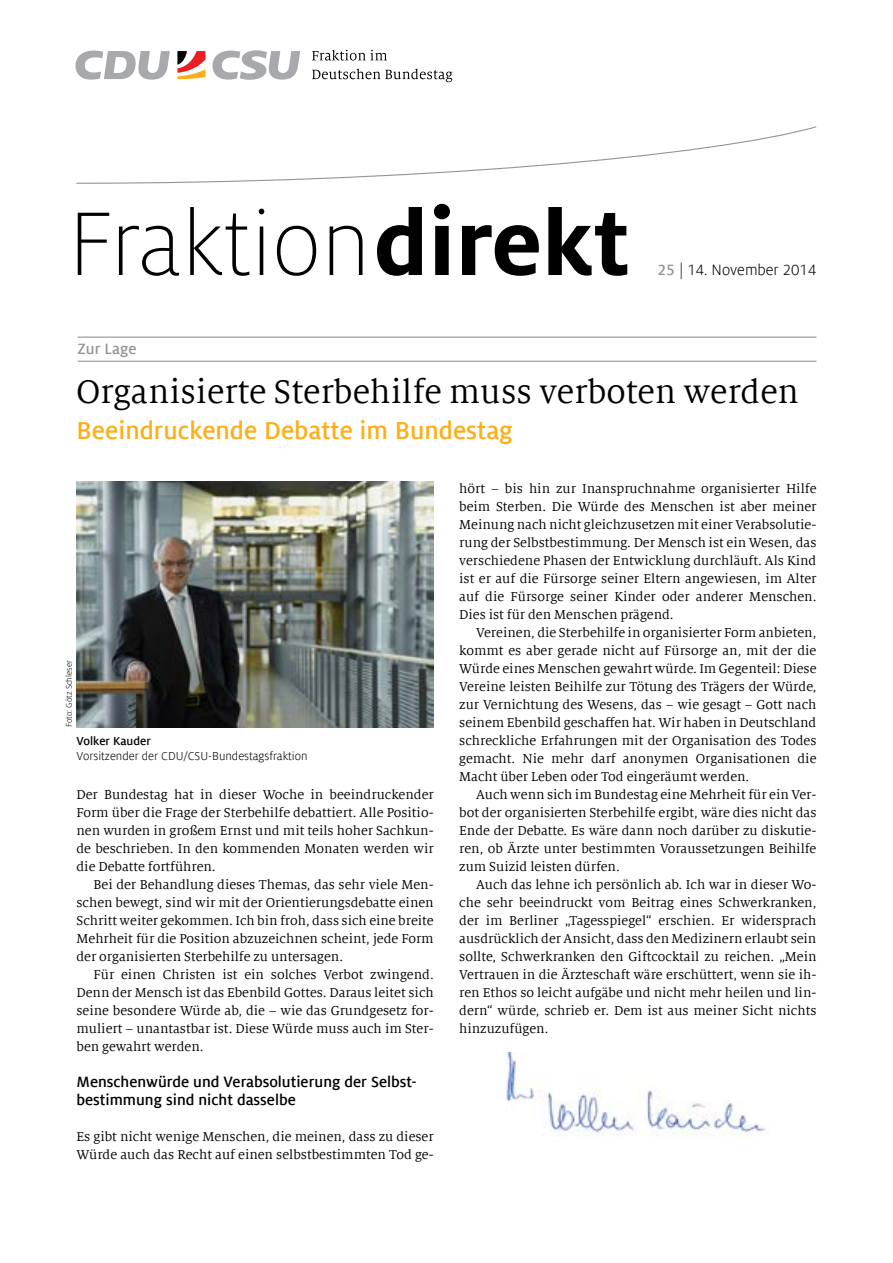
<style>
.page{position:relative;width:893px;height:1263px;background:#fff}
.page>*{position:absolute;margin:0;border:0;box-sizing:border-box;transform-origin:0 0}
.t1{font:36px "Milo Serif Offc";color:#000}
.t2{font:700 27px "Milo Sans Offc";color:#fcaf17}
.t3{font:700 16.5px/18px "Milo Sans Offc";color:#000}
.t4{font:16.5px "Milo Sans Offc";color:#000}
.t5{font:700 16.5px "Milo Sans Offc";color:#939598}
.t6{font:14.25px/18px "Milo Serif Offc";color:#000;text-align:justify}
.t7{font:12.75px "Milo Sans Offc";color:#000}
.t8{font:700 12.75px "Milo Sans Offc";color:#000}
.t9{font:9px "Milo Sans Offc";color:#000}
.s1{font-weight:700;color:#939598}
</style>
<div class="page">
<svg style="left:76px;top:126px;width:741px;height:58px"></svg>
<svg style="left:312px;top:68px;width:140px;height:14px"></svg>
<svg style="left:177px;top:51px;width:28px;height:28px"></svg>
<svg style="left:312px;top:50px;width:75px;height:11px"></svg>
<svg style="left:75px;top:51px;width:95px;height:29px"></svg>
<svg style="left:213px;top:50px;width:87px;height:30px"></svg>
<svg style="left:78px;top:204px;width:549px;height:72px"></svg>
<hr style="left:78px;top:337px;width:738px;height:1px;background:#939598">
<hr style="left:78px;top:361px;width:738px;height:1px;background:#939598">
<img style="left:506px;top:1052px;width:264px;height:86px">
<img style="left:77px;top:482px;width:357px;height:245px">
<p class="t5" style="left:78px;top:339px;width:60px">Zur Lage</p>
<p class="t4" style="left:657px;top:260px;width:160px"><span class="s1">25</span> | 14. November 2014</p>
<h1 class="t1" style="left:77px;top:370px;width:724px">Organisierte Sterbehilfe muss verboten werden</h1>
<h2 class="t2" style="left:77px;top:414px;width:438px">Beeindruckende Debatte im Bundestag</h2>
<p class="t9" style="left:63px;top:727px;width:68px;rotate:-90deg">Foto: Götz Schleser</p>
<p class="t8" style="left:77px;top:733px;width:76px">Volker Kauder</p>
<p class="t7" style="left:77px;top:748px;width:233px">Vorsitzender der CDU/CSU-Bundestagsfraktion</p>
<p class="t6" style="left:76px;top:786px;width:359px">Der Bundestag hat in dieser Woche in beeindruckender Form über die Frage der Sterbehilfe debattiert. Alle Positio&shy;nen wurden in großem Ernst und mit teils hoher Sachkun&shy;de beschrieben. In den kommenden Monaten werden wir die Debatte fortführen.</p>
<p class="t6" style="left:76px;top:876px;width:359px;text-indent:17px">Bei der Behandlung dieses Themas, das sehr viele Men&shy;schen bewegt, sind wir mit der Orientierungsdebatte einen Schritt weiter gekommen. Ich bin froh, dass sich eine breite Mehrheit für die Position abzuzeichnen scheint, jede Form der organisierten Sterbehilfe zu untersagen.</p>
<p class="t6" style="left:76px;top:966px;width:359px;text-indent:17px">Für einen Christen ist ein solches Verbot zwingend.<br>Denn der Mensch ist das Ebenbild Gottes. Daraus leitet sich seine besondere Würde ab, die – wie das Grundgesetz for&shy;muliert – unantastbar ist. Diese Würde muss auch im Ster&shy;ben gewahrt werden.</p>
<p class="t3" style="left:76px;top:1073px;width:342px">Menschenwürde und Verabsolutierung der Selbst&shy;bestimmung sind nicht dasselbe</p>
<p class="t6" style="left:76px;top:1128px;width:359px">Es gibt nicht wenige Menschen, die meinen, dass zu dieser<br>Würde auch das Recht auf einen selbstbestimmten Tod ge-</p>
<p class="t6" style="left:459px;top:480px;width:359px">hört – bis hin zur Inanspruchnahme organisierter Hilfe beim Sterben. Die Würde des Menschen ist aber meiner Meinung nach nicht gleichzusetzen mit einer Verabsolutie&shy;rung der Selbstbestimmung. Der Mensch ist ein Wesen, das verschiedene Phasen der Entwicklung durchläuft. Als Kind ist er auf die Fürsorge seiner Eltern angewiesen, im Alter auf die Fürsorge seiner Kinder oder anderer Menschen.<br>Dies ist für den Menschen prägend.</p>
<p class="t6" style="left:459px;top:624px;width:359px;text-indent:17px">Vereinen, die Sterbehilfe in organisierter Form anbieten, kommt es aber gerade nicht auf Fürsorge an, mit der die Würde eines Menschen gewahrt würde. Im Gegenteil: Diese Vereine leisten Beihilfe zur Tötung des Trägers der Würde, zur Vernichtung des Wesens, das – wie gesagt – Gott nach seinem Ebenbild geschaffen hat. Wir haben in Deutschland schreckliche Erfahrungen mit der Organisation des Todes gemacht. Nie mehr darf anonymen Organisationen die Macht über Leben oder Tod eingeräumt werden.</p>
<p class="t6" style="left:459px;top:785px;width:359px;text-indent:17px">Auch wenn sich im Bundestag eine Mehrheit für ein Ver&shy;bot der organisierten Sterbehilfe ergibt, wäre dies nicht das Ende der Debatte. Es wäre dann noch darüber zu diskutie&shy;ren, ob Ärzte unter bestimmten Voraussetzungen Beihilfe zum Suizid leisten dürfen.</p>
<p class="t6" style="left:459px;top:875px;width:359px;text-indent:17px">Auch das lehne ich persönlich ab. Ich war in dieser Wo&shy;che sehr beeindruckt vom Beitrag eines Schwerkranken, der im Berliner „Tagesspiegel“ erschien. Er widersprach ausdrücklich der Ansicht, dass den Medizinern erlaubt sein sollte, Schwerkranken den Giftcocktail zu reichen. „Mein Vertrauen in die Ärzteschaft wäre erschüttert, wenn sie ih&shy;ren Ethos so leicht aufgäbe und nicht mehr heilen und lin&shy;dern“ würde, schrieb er. Dem ist aus meiner Sicht nichts hinzuzufügen.</p>
</div>
